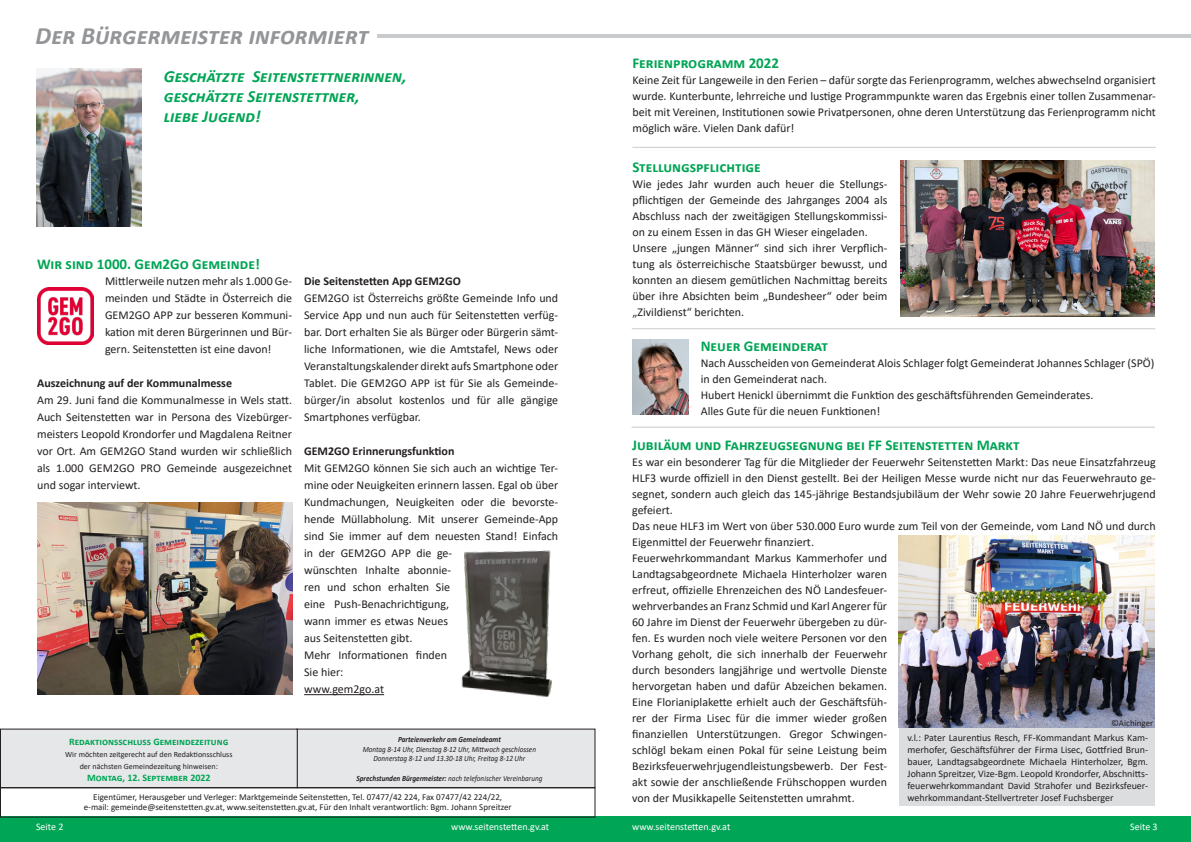
<style>
.page{position:relative;width:1191px;height:842px;background:#fff}
.page>*{position:absolute;margin:0;border:0;box-sizing:border-box;transform-origin:0 0}
.t1{font:italic 700 25px "Calibri";color:#939598}
.t2{font:italic 700 17px "Calibri";color:#00a555}
.t3{font:700 15px "Calibri";color:#00a555}
.t4{font:12px/16px "Calibri";color:#231f20;text-align:justify}
.t5{font:700 12px "Calibri";color:#231f20}
.t6{font:10px/12px "Calibri";color:#231f20;text-align:justify}
.t7{font:10px "Calibri";color:#fff}
.t8{font:700 10px "Calibri";color:#00a555}
.t9{font:9px "Calibri";color:#231f20}
.t10{font:italic 8px "Calibri";color:#231f20;scale:.9 1}
.t11{font:8px "Calibri";color:#231f20}
.t12{font:italic 700 8px "Calibri";letter-spacing:-.005em;color:#231f20;scale:.9 1}
.s1{font-weight:700}
</style>
<div class="page">
<div style="left:0;top:816px;width:1191px;height:26px;background:#00a555"></div>
<img style="left:36px;top:69px;width:106px;height:158px">
<div style="left:297px;top:729px;width:298px;height:59px;background:#e6e7e9"></div>
<div style="left:0;top:729px;width:297px;height:59px;background:#e6e7e9"></div>
<hr style="left:377px;top:34px;width:814px;height:4px;background:#c9cacb">
<div style="left:0;top:787px;width:595px;height:30px;border:1px solid #231f20"></div>
<img style="left:900px;top:161px;width:254px;height:155px">
<hr style="left:632px;top:328px;width:523px;height:1px;background:#939598">
<img style="left:632px;top:339px;width:56px;height:76px">
<hr style="left:631px;top:427px;width:524px;height:1px;background:#939598">
<div style="left:899px;top:723px;width:255px;height:83px;background:#dcdddf"></div>
<img style="left:898px;top:536px;width:256px;height:192px">
<hr style="left:632px;top:147px;width:524px;height:1px;background:#939598">
<hr style="left:304px;top:694px;width:80px;height:1px;background:#231f20">
<img style="left:37px;top:503px;width:255px;height:191px">
<img style="left:37px;top:287px;width:57px;height:57px">
<img style="left:461px;top:550px;width:91px;height:147px">
<p class="t1" style="left:36px;top:18px;width:334px">Der Bürgermeister informiert</p>
<p class="t2" style="left:164px;top:64px;width:244px">Geschätzte Seitenstettnerinnen,</p>
<p class="t2" style="left:164px;top:84px;width:197px">geschätzte Seitenstettner,</p>
<p class="t2" style="left:164px;top:105px;width:98px">liebe Jugend!</p>
<p class="t3" style="left:37px;top:254px;width:224px">Wir sind 1000. Gem2Go Gemeinde!</p>
<p class="t4" style="left:105px;top:272px;width:188px;line-height:17px">Mittlerweile nutzen mehr als 1.000 Ge&shy;meinden und Städte in Österreich die GEM2GO APP zur besseren Kommuni&shy;kation mit deren Bürgerinnen und Bür&shy;gern. Seitenstetten ist eine davon!</p>
<p class="t5" style="left:37px;top:375px;width:196px">Auszeichnung auf der Kommunalmesse</p>
<p class="t4" style="left:37px;top:391px;width:256px;line-height:17px">Am 29. Juni fand die Kommunalmesse in Wels statt.<br>Auch Seitenstetten war in Persona des Vizebürger&shy;meisters Leopold Krondorfer und Magdalena Reitner vor Ort. Am GEM2GO Stand wurden wir schließlich als 1.000 GEM2GO PRO Gemeinde ausgezeichnet und sogar interviewt.</p>
<p class="t5" style="left:304px;top:273px;width:158px">Die Seitenstetten App GEM2GO</p>
<p class="t4" style="left:304px;top:289px;width:256px;line-height:17px">GEM2GO ist Österreichs größte Gemeinde Info und Service App und nun auch für Seitenstetten verfüg&shy;bar. Dort erhalten Sie als Bürger oder Bürgerin sämt&shy;liche Informationen, wie die Amtstafel, News oder Veranstaltungskalender direkt aufs Smartphone oder Tablet. Die GEM2GO APP ist für Sie als Gemeinde&shy;bürger/in absolut kostenlos und für alle gängige Smartphones verfügbar.</p>
<p class="t5" style="left:304px;top:443px;width:152px">GEM2GO Erinnerungsfunktion</p>
<p class="t4" style="left:304px;top:459px;width:256px;line-height:17px;text-align:left">Mit GEM2GO können Sie sich auch an wichtige Ter&shy;mine oder Neuigkeiten erinnern lassen. Egal ob über Kundmachungen, Neuigkeiten oder die bevorste&shy;hende Müllabholung. Mit unserer Gemeinde-App sind Sie immer auf dem neuesten Stand! Einfach in der GEM2GO APP die ge-<br>wünschten Inhalte abonnie-<br>ren und schon erhalten Sie<br>eine Push-Benachrichtigung,<br>wann immer es etwas Neues<br>aus Seitenstetten gibt.</p>
<p class="t4" style="left:304px;top:646px;width:145px;line-height:17px">Mehr Informationen finden<br>Sie hier:</p>
<p class="t4" style="left:304px;top:681px;width:81px">www.gem2go.at</p>
<p class="t12" style="left:398px;top:734px;width:116px">Parteienverkehr am Gemeindeamt</p>
<p class="t10" style="left:363px;top:743px;width:194px">Montag 8-14 Uhr, Dienstag 8-12 Uhr, Mittwoch geschlossen</p>
<p class="t10" style="left:373px;top:753px;width:170px">Donnerstag 8-12 und 13.30-18 Uhr, Freitag 8-12 Uhr</p>
<p class="t10" style="left:356px;top:772px;width:208px"><span class="s1">Sprechstunden Bürgermeister:</span> nach telefonischer Vereinbarung</p>
<p class="t8" style="left:69px;top:735px;width:161px">Redaktionsschluss Gemeindezeitung</p>
<p class="t11" style="left:65px;top:749px;width:169px">Wir möchten zeitgerecht auf den Redaktionsschluss</p>
<p class="t11" style="left:80px;top:761px;width:140px">der nächsten Gemeindezeitung hinweisen:</p>
<p class="t8" style="left:87px;top:771px;width:125px">Montag, 12. September 2022</p>
<p class="t9" style="left:93px;top:790px;width:410px">Eigentümer, Herausgeber und Verleger: Marktgemeinde Seitenstetten, Tel. 07477/42 224, Fax 07477/42 224/22,</p>
<p class="t9" style="left:84px;top:801px;width:429px">e-mail: gemeinde@seitenstetten.gv.at, www.seitenstetten.gv.at, Für den Inhalt verantwortlich: Bgm. Johann Spreitzer</p>
<p class="t3" style="left:632px;top:52px;width:148px">Ferienprogramm 2022</p>
<p class="t4" style="left:632px;top:72px;width:525px">Keine Zeit für Langeweile in den Ferien – dafür sorgte das Ferienprogramm, welches abwechselnd organisiert wurde. Kunterbunte, lehrreiche und lustige Programmpunkte waren das Ergebnis einer tollen Zusammenar&shy;beit mit Vereinen, Institutionen sowie Privatpersonen, ohne deren Unterstützung das Ferienprogramm nicht möglich wäre. Vielen Dank dafür!</p>
<p class="t3" style="left:632px;top:156px;width:130px">Stellungspflichtige</p>
<p class="t4" style="left:632px;top:176px;width:256px">Wie jedes Jahr wurden auch heuer die Stellungs&shy;pflichtigen der Gemeinde des Jahrganges 2004 als Abschluss nach der zweitägigen Stellungskommissi&shy;on zu einem Essen in das GH Wieser eingeladen.</p>
<p class="t4" style="left:632px;top:240px;width:256px">Unsere „jungen Männer“ sind sich ihrer Verpflich&shy;tung als österreichische Staatsbürger bewusst, und konnten an diesem gemütlichen Nachmittag bereits über ihre Absichten beim „Bundesheer“ oder beim „Zivildienst“ berichten.</p>
<p class="t3" style="left:700px;top:335px;width:129px">Neuer Gemeinderat</p>
<p class="t4" style="left:700px;top:354px;width:455px">Nach Ausscheiden von Gemeinderat Alois Schlager folgt Gemeinderat Johannes Schlager (SPÖ) in den Gemeinderat nach.</p>
<p class="t4" style="left:700px;top:386px;width:394px">Hubert Henickl übernimmt die Funktion des geschäftsführenden Gemeinderates.</p>
<p class="t4" style="left:700px;top:402px;width:181px">Alles Gute für die neuen Funktionen!</p>
<p class="t3" style="left:632px;top:434px;width:389px">Jubiläum und Fahrzeugsegnung bei FF Seitenstetten Markt</p>
<p class="t4" style="left:632px;top:453px;width:525px">Es war ein besonderer Tag für die Mitglieder der Feuerwehr Seitenstetten Markt: Das neue Einsatzfahrzeug HLF3 wurde offiziell in den Dienst gestellt. Bei der Heiligen Messe wurde nicht nur das Feuerwehrauto ge&shy;segnet, sondern auch gleich das 145-jährige Bestandsjubiläum der Wehr sowie 20 Jahre Feuerwehrjugend gefeiert.</p>
<p class="t4" style="left:632px;top:517px;width:525px">Das neue HLF3 im Wert von über 530.000 Euro wurde zum Teil von der Gemeinde, vom Land NÖ und durch<br>Eigenmittel der Feuerwehr finanziert.</p>
<p class="t4" style="left:632px;top:549px;width:256px">Feuerwehrkommandant Markus Kammerhofer und Landtagsabgeordnete Michaela Hinterholzer waren erfreut, offizielle Ehrenzeichen des NÖ Landesfeuer&shy;wehrverbandes an Franz Schmid und Karl Angerer für 60 Jahre im Dienst der Feuerwehr übergeben zu dür&shy;fen. Es wurden noch viele weitere Personen vor den Vorhang geholt, die sich innerhalb der Feuerwehr durch besonders langjährige und wertvolle Dienste hervorgetan haben und dafür Abzeichen bekamen.<br>Eine Florianiplakette erhielt auch der Geschäftsfüh&shy;rer der Firma Lisec für die immer wieder großen finanziellen Unterstützungen. Gregor Schwingen&shy;schlögl bekam einen Pokal für seine Leistung beim Bezirksfeuerwehrjugendleistungsbewerb. Der Fest&shy;akt sowie der anschließende Frühschoppen wurden von der Musikkapelle Seitenstetten umrahmt.</p>
<p class="t9" style="left:1111px;top:717px;width:43px">©Aichinger</p>
<p class="t6" style="left:907px;top:731px;width:242px">v.l.: Pater Laurentius Resch, FF-Kommandant Markus Kam&shy;merhofer, Geschäftsführer der Firma Lisec, Gottfried Brun&shy;bauer, Landtagsabgeordnete Michaela Hinterholzer, Bgm.<br>Johann Spreitzer, Vize-Bgm. Leopold Krondorfer, Abschnitts&shy;feuerwehrkommandant David Strahofer und Bezirksfeuer&shy;wehrkommandant-Stellvertreter Josef Fuchsberger</p>
<p class="t7" style="left:36px;top:820px;width:29px">Seite 2</p>
<p class="t7" style="left:451px;top:820px;width:100px">www.seitenstetten.gv.at</p>
<p class="t7" style="left:632px;top:820px;width:100px">www.seitenstetten.gv.at</p>
<p class="t7" style="left:1130px;top:820px;width:29px">Seite 3</p>
</div>
